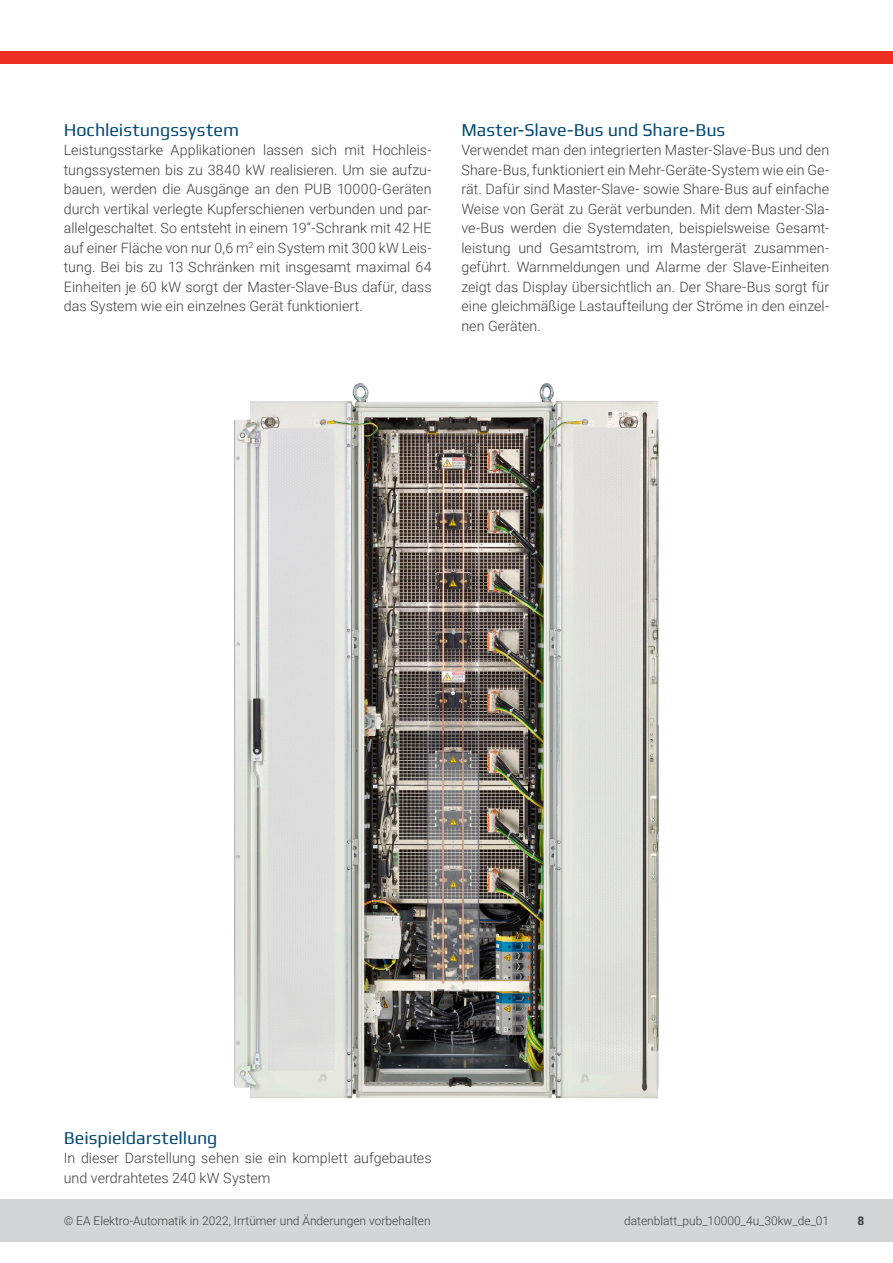
<style>
.page{position:relative;width:893px;height:1263px;background:#fff}
.page>*{position:absolute;margin:0;border:0;box-sizing:border-box;transform-origin:0 0}
.t1{font:18px "Play";letter-spacing:-.005em;color:#044975}
.t2{font:300 14.25px/19.5px "Roboto";letter-spacing:.005em;color:#3e3e3f;text-align:justify}
.t3{font:300 12px "Roboto";color:#3e3e3f}
.t4{font:700 12px "Roboto";color:#3e3e3f}
</style>
<div class="page">
<div style="left:0;top:1199px;width:893px;height:43px;background:#d4d5d7"></div>
<div style="left:0;top:51px;width:893px;height:13px;background:#ee2e22"></div>
<img style="left:234px;top:383px;width:425px;height:715px">
<p class="t1" style="left:64px;top:117px;width:177px">Hochleistungssystem</p>
<p class="t2" style="left:64px;top:140px;width:369px">Leistungsstarke Applikationen lassen sich mit Hochleis&shy;tungssystemen bis zu 3840 kW realisieren. Um sie aufzu&shy;bauen, werden die Ausgänge an den PUB 10000-Geräten durch vertikal verlegte Kupferschienen verbunden und par&shy;allelgeschaltet. So entsteht in einem 19“-Schrank mit 42 HE auf einer Fläche von nur 0,6 m<sup>2</sup> ein System mit 300 kW Leis&shy;tung. Bei bis zu 13 Schränken mit insgesamt maximal 64<br>Einheiten je 60 kW sorgt der Master-Slave-Bus dafür, dass das System wie ein einzelnes Gerät funktioniert.</p>
<p class="t1" style="left:461px;top:117px;width:265px">Master-Slave-Bus und Share-Bus</p>
<p class="t2" style="left:461px;top:140px;width:369px">Verwendet man den integrierten Master-Slave-Bus und den Share-Bus, funktioniert ein Mehr-Geräte-System wie ein Ge&shy;rät. Dafür sind Master-Slave- sowie Share-Bus auf einfache Weise von Gerät zu Gerät verbunden. Mit dem Master-Sla&shy;ve-Bus werden die Systemdaten, beispielsweise Gesamt&shy;leistung und Gesamtstrom, im Mastergerät zusammen&shy;geführt. Warnmeldungen und Alarme der Slave-Einheiten zeigt das Display übersichtlich an. Der Share-Bus sorgt für eine gleichmäßige Lastaufteilung der Ströme in den einzel&shy;nen Geräten.</p>
<p class="t1" style="left:64px;top:1125px;width:155px">Beispieldarstellung</p>
<p class="t2" style="left:64px;top:1148px;width:369px">In dieser Darstellung sehen sie ein komplett aufgebautes und verdrahtetes 240 kW System</p>
<p class="t3" style="left:64px;top:1212px;width:368px">© EA Elektro-Automatik in 2022, Irrtümer und Änderungen vorbehalten</p>
<p class="t3" style="left:624px;top:1212px;width:207px">datenblatt_pub_10000_4u_30kw_de_01</p>
<p class="t4" style="left:858px;top:1212px;width:8px">8</p>
</div>
